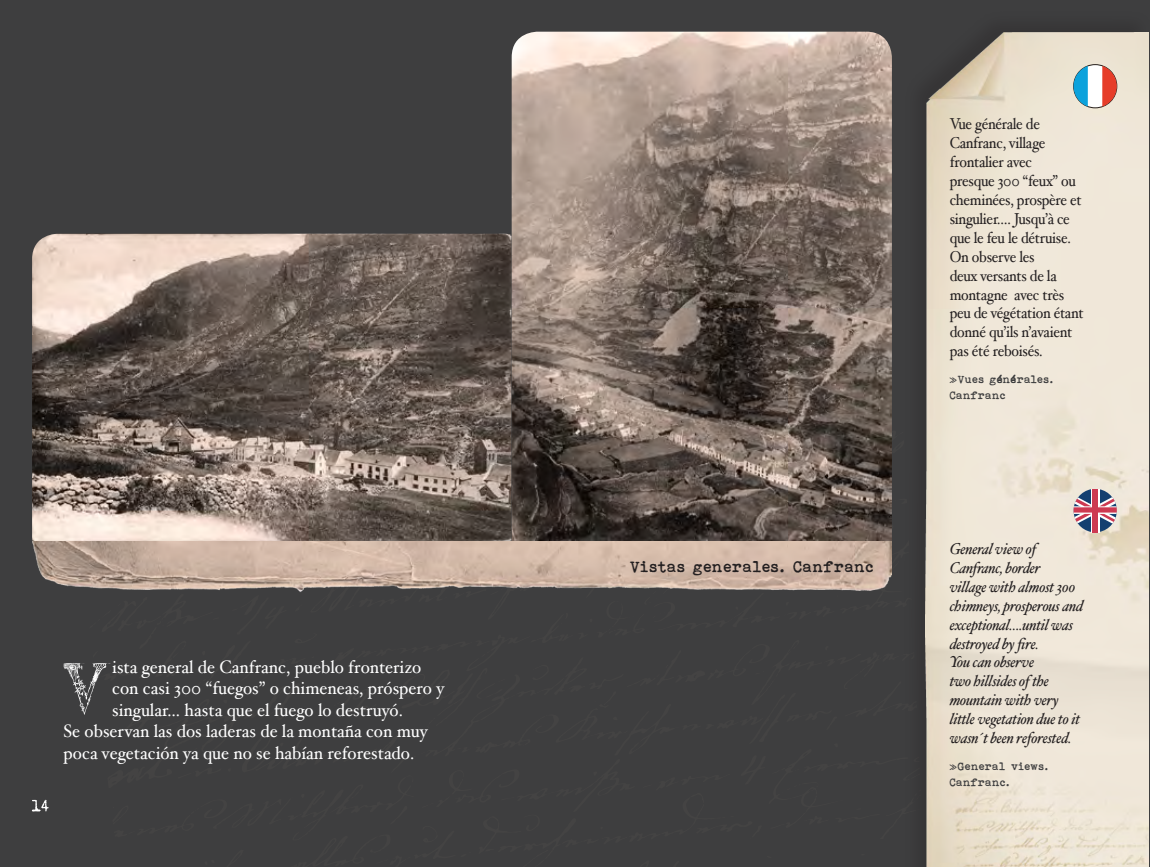
<style>
.page{position:relative;width:1150px;height:867px;background:#fff}
.page>*{position:absolute;margin:0;border:0;box-sizing:border-box;transform-origin:0 0}
.t1{font:88.65px "Abusive Pencil";color:#fff;scale:.95 1}
.t2{font:18px "Hoefler Text";color:#fff;scale:.95 1}
.t3{font:16.2px "Bohemian typewriter";color:#231f20}
.t4{font:15.75px/18.9px "Hoefler Text";letter-spacing:-.02em;color:#231f20;scale:.9 1}
.t5{font:italic 15.75px/18.9px "Hoefler Text";letter-spacing:-.02em;color:#231f20;scale:.95 1}
.t6{font:11.25px/15.8px "Bohemian typewriter";color:#3e3e3f}
</style>
<div class="page">
<div style="left:0;top:0;width:1149px;height:866px;background:#3e3e3f"></div>
<svg style="left:891px;top:430px;width:1px;height:35px"></svg>
<svg style="left:891px;top:524px;width:1px;height:53px"></svg>
<img style="left:925px;top:33px;width:223px;height:833px">
<div style="left:1073px;top:65px;width:43px;height:43px;background:#fff;border-radius:50%"></div>
<div style="left:1073px;top:65px;width:43px;height:43px;border:1px solid #261f1b;border-radius:50%"></div>
<svg style="left:1102px;top:66px;width:14px;height:41px"></svg>
<svg style="left:1073px;top:66px;width:14px;height:40px"></svg>
<svg style="left:1073px;top:489px;width:43px;height:43px;background:#ae8798"></svg>
<img style="left:32px;top:234px;width:479px;height:307px">
<img style="left:511px;top:32px;width:380px;height:509px">
<img style="left:32px;top:541px;width:859px;height:51px">
<svg style="left:32px;top:799px;width:17px;height:12px"></svg>
<svg style="left:1146px;top:859px;width:4px;height:8px"></svg>
<h1 class="t1" style="left:63px;top:633px;width:54px">V</h1>
<p class="t2" style="left:112px;top:655px;width:327px">ista general de Canfranc, pueblo fronterizo</p>
<p class="t2" style="left:112px;top:677px;width:351px">con casi 300 “fuegos” o chimeneas, próspero y</p>
<p class="t2" style="left:112px;top:699px;width:307px">singular… hasta que el fuego lo destruyó.</p>
<p class="t2" style="left:64px;top:720px;width:385px">Se observan las dos laderas de la montaña con muy</p>
<p class="t2" style="left:64px;top:742px;width:370px">poca vegetación ya que no se habían reforestado.</p>
<p class="t3" style="left:630px;top:557px;width:246px">Vistas generales. Canfranc</p>
<p class="t4" style="left:949px;top:114px;width:150px">Vue générale de<br>Canfranc, village frontalier avec<br>presque 300 “feux” ou cheminées, prospère et singulier…. Jusqu’à ce que le feu le détruise.<br>On observe les<br>deux versants de la montagne avec très peu de végétation étant donné qu’ils n’avaient pas été reboisés.</p>
<p class="t6" style="left:949px;top:371px;width:106px">»Vues générales.<br>Canfranc</p>
<p class="t5" style="left:949px;top:539px;width:142px">General view of<br>Canfranc, border<br>village with almost 300 chimneys, prosperous and exceptional….until was destroyed by fire.<br>You can observe<br>two hillsides of the mountain with very little vegetation due to it wasn´t been reforested.</p>
<p class="t6" style="left:949px;top:758px;width:101px">»General views.<br>Canfranc.</p>
</div>
